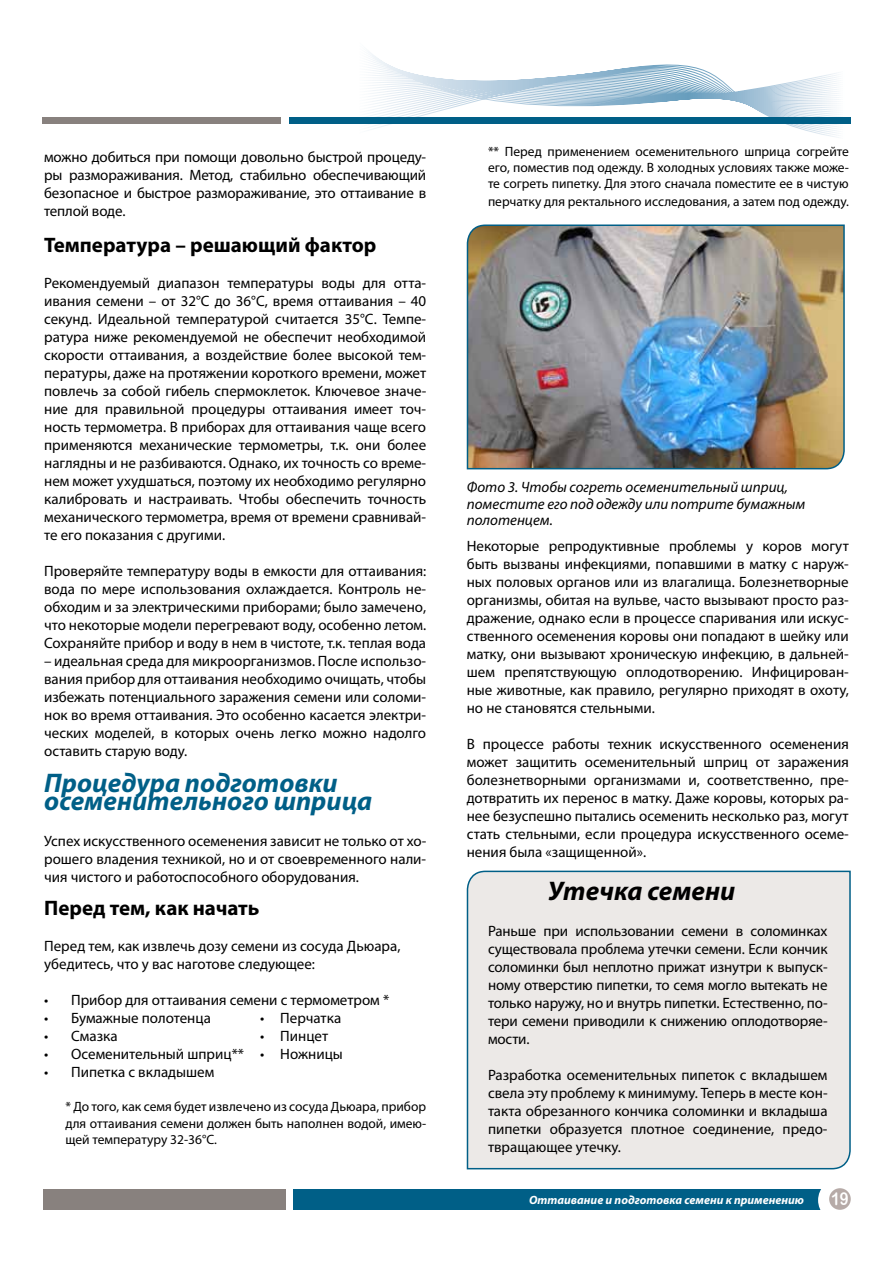
<style>
.page{position:relative;width:893px;height:1263px;background:#fff}
.page>*{position:absolute;margin:0;border:0;box-sizing:border-box;transform-origin:0 0}
.t1{font:italic 700 27px "Myriad Pro";color:#005f87}
.t2{font:italic 700 27px "Myriad Pro";color:#000}
.t3{font:700 21px "Myriad Pro";color:#000}
.t4{font:17.7px "Arial Rounded MT Bold";color:#fff;scale:.85 1}
.t5{font:15px/18px "Myriad Pro";color:#000;text-align:justify}
.t6{font:italic 15px/16.5px "Myriad Pro";color:#000}
.t7{font:13.5px/16.2px "Myriad Pro";color:#000;text-align:justify}
.t8{font:italic 700 12px "Myriad Pro";color:#fff}
</style>
<div class="page">
<svg style="left:359px;top:53px;width:491px;height:85px"></svg>
<div style="left:289px;top:117px;width:561px;height:6px;background:#005f87"></div>
<div style="left:43px;top:117px;width:238px;height:6px;background:#88817e"></div>
<div style="left:293px;top:1188px;width:554px;height:21px;background:#005f87"></div>
<div style="left:818px;top:1178px;width:43px;height:44px;background:#fff;border-radius:50%"></div>
<div style="left:43px;top:1188px;width:242px;height:21px;background:#88817e"></div>
<div style="left:829px;top:1188px;width:22px;height:22px;background:#b6aaa7;border-radius:50%"></div>
<div style="left:466px;top:870px;width:385px;height:300px;background:#ece9e7"></div>
<img style="left:466px;top:224px;width:379px;height:246px">
<p class="t5" style="left:44px;top:148px;width:384px">можно добиться при помощи довольно быстрой процеду&shy;ры размораживания. Метод, стабильно обеспечивающий безопасное и быстрое размораживание, это оттаивание в теплой воде.</p>
<h2 class="t3" style="left:44px;top:231px;width:334px">Температура – решающий фактор</h2>
<p class="t5" style="left:44px;top:274px;width:384px">Рекомендуемый диапазон температуры воды для отта&shy;ивания семени – от 32°C до 36°C, время оттаивания – 40 секунд. Идеальной температурой считается 35°C. Темпе&shy;ратура ниже рекомендуемой не обеспечит необходимой скорости оттаивания, а воздействие более высокой тем&shy;пературы, даже на протяжении короткого времени, может повлечь за собой гибель спермоклеток. Ключевое значе&shy;ние для правильной процедуры оттаивания имеет точ&shy;ность термометра. В приборах для оттаивания чаще всего применяются механические термометры, т.к. они более наглядны и не разбиваются. Однако, их точность со време&shy;нем может ухудшаться, поэтому их необходимо регулярно калибровать и настраивать. Чтобы обеспечить точность механического термометра, время от времени сравнивай&shy;те его показания с другими.</p>
<p class="t5" style="left:44px;top:562px;width:384px">Проверяйте температуру воды в емкости для оттаивания: вода по мере использования охлаждается. Контроль не&shy;обходим и за электрическими приборами; было замечено, что некоторые модели перегревают воду, особенно летом.<br>Сохраняйте прибор и воду в нем в чистоте, т.к. теплая вода</p>
<p class="t5" style="left:44px;top:652px;width:384px">– идеальная среда для микроорганизмов. После использо&shy;вания прибор для оттаивания необходимо очищать, чтобы избежать потенциального заражения семени или соломи&shy;нок во время оттаивания. Это особенно касается электри&shy;ческих моделей, в которых очень легко можно надолго оставить старую воду.</p>
<h1 class="t1" style="left:44px;top:765px;width:295px">Процедура подготовки</h1>
<h1 class="t1" style="left:44px;top:783px;width:330px">осеменительного шприца</h1>
<p class="t5" style="left:44px;top:832px;width:384px">Успех искусственного осеменения зависит не только от хо&shy;рошего владения техникой, но и от своевременного нали&shy;чия чистого и работоспособного оборудования.</p>
<h2 class="t3" style="left:44px;top:894px;width:217px">Перед тем, как начать</h2>
<p class="t5" style="left:44px;top:937px;width:358px">Перед тем, как извлечь дозу семени из сосуда Дьюара, убедитесь, что у вас наготове следующее:</p>
<p class="t5" style="left:44px;top:991px;width:347px">• Прибор для оттаивания семени с термометром *</p>
<p class="t5" style="left:44px;top:1009px;width:168px">• Бумажные полотенца</p>
<p class="t5" style="left:260px;top:1009px;width:83px">• Перчатка</p>
<p class="t5" style="left:44px;top:1027px;width:75px">• Смазка</p>
<p class="t5" style="left:260px;top:1027px;width:70px">• Пинцет</p>
<p class="t5" style="left:44px;top:1045px;width:300px">• Осеменительный шприц** • Ножницы</p>
<p class="t5" style="left:44px;top:1063px;width:172px">• Пипетка с вкладышем</p>
<p class="t7" style="left:65px;top:1098px;width:362px">* До того, как семя будет извлечено из сосуда Дьюара, прибор для оттаивания семени должен быть наполнен водой, имею&shy;щей температуру 32-36°C.</p>
<p class="t7" style="left:488px;top:143px;width:362px">** Перед применением осеменительного шприца согрейте его, поместив под одежду. В холодных условиях также може&shy;те согреть пипетку. Для этого сначала поместите ее в чистую</p>
<p class="t7" style="left:488px;top:193px;width:362px">перчатку для ректального исследования, а затем под одежду.</p>
<p class="t6" style="left:467px;top:479px;width:340px">Фото 3. Чтобы согреть осеменительный шприц, поместите его под одежду или потрите бумажным полотенцем.</p>
<p class="t5" style="left:467px;top:537px;width:384px">Некоторые репродуктивные проблемы у коров могут быть вызваны инфекциями, попавшими в матку с наруж&shy;ных половых органов или из влагалища. Болезнетворные организмы, обитая на вульве, часто вызывают просто раз&shy;дражение, однако если в процессе спаривания или искус&shy;ственного осеменения коровы они попадают в шейку или матку, они вызывают хроническую инфекцию, в дальней&shy;шем препятствующую оплодотворению. Инфицирован&shy;ные животные, как правило, регулярно приходят в охоту, но не становятся стельными.</p>
<p class="t5" style="left:467px;top:735px;width:384px">В процессе работы техник искусственного осеменения может защитить осеменительный шприц от заражения болезнетворными организмами и, соответственно, пре&shy;дотвратить их перенос в матку. Даже коровы, которых ра&shy;нее безуспешно пытались осеменить несколько раз, могут стать стельными, если процедура искусственного осеме&shy;нения была «защищенной».</p>
<h1 class="t2" style="left:548px;top:873px;width:189px">Утечка семени</h1>
<p class="t5" style="left:488px;top:922px;width:341px">Раньше при использовании семени в соломинках существовала проблема утечки семени. Если кончик соломинки был неплотно прижат изнутри к выпуск&shy;ному отверстию пипетки, то семя могло вытекать не только наружу, но и внутрь пипетки. Естественно, по&shy;тери семени приводили к снижению оплодотворяе&shy;мости.</p>
<p class="t5" style="left:488px;top:1066px;width:341px">Разработка осеменительных пипеток с вкладышем свела эту проблему к минимуму. Теперь в месте кон&shy;такта обрезанного кончика соломинки и вкладыша пипетки образуется плотное соединение, предо&shy;твращающее утечку.</p>
<p class="t8" style="left:529px;top:1192px;width:277px">Оттаивание и подготовка семени к применению</p>
<p class="t4" style="left:831px;top:1188px;width:22px">19</p>
</div>
